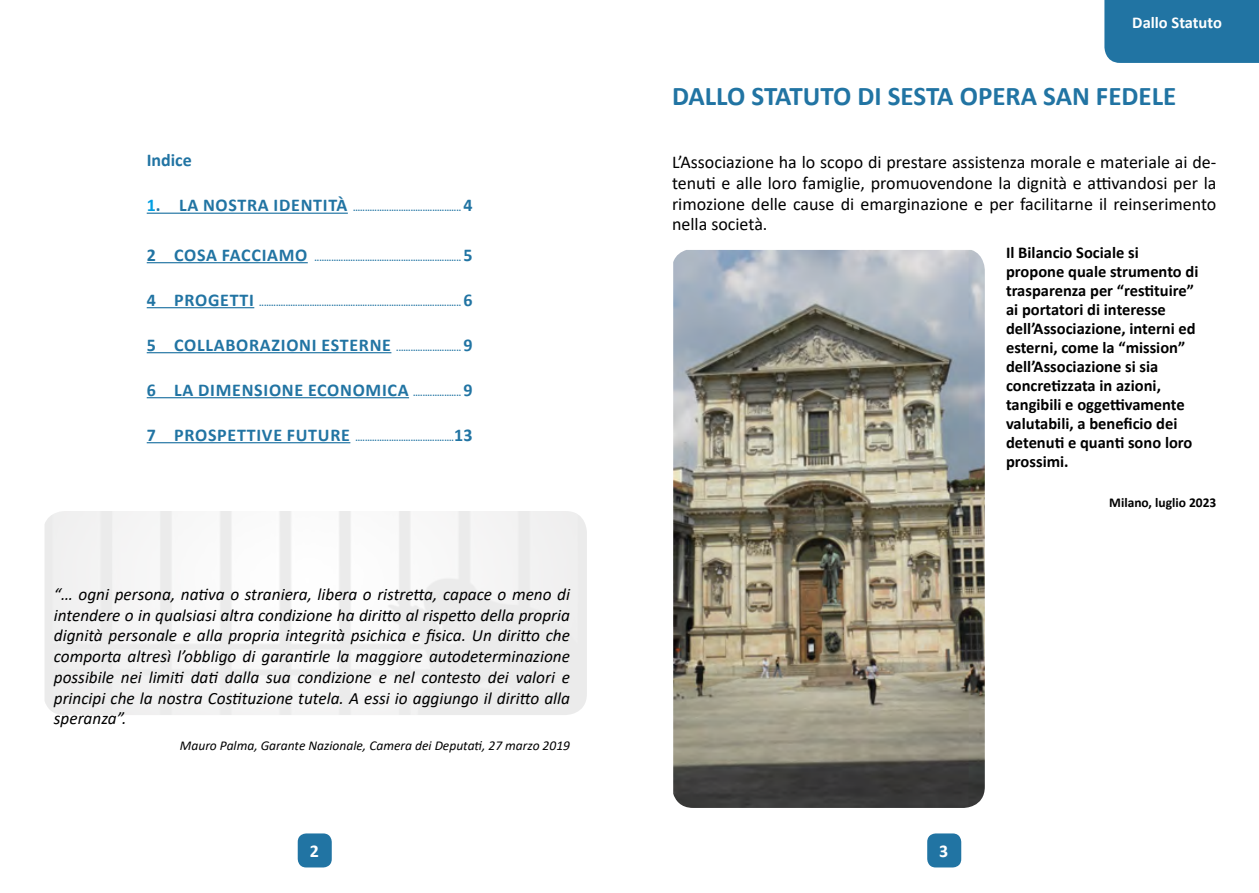
<style>
.page{position:relative;width:1259px;height:893px;background:#fff}
.page>*{position:absolute;margin:0;border:0;box-sizing:border-box;transform-origin:0 0}
.t1{font:700 27px "Calibri";color:#2174a3}
.t2{font:18px/20.7px "Calibri";color:#000;text-align:justify}
.t3{font:700 18px "Calibri";letter-spacing:.04em;color:#2174a3}
.t4{font:700 18px "Calibri";color:#fff}
.t5{font:italic 17.25px/20.7px "Calibri";color:#000;text-align:justify}
.t6{font:700 16.5px/18.9px "Calibri";color:#000}
.t7{font:700 16.5px "Calibri";color:#fff}
.t8{font:italic 13.5px "Calibri";color:#000}
.t9{font:700 13.5px "Calibri";color:#000}
.t10{font:700 9px "Calibri";color:#2174a3}
.s1{font-size:18px;color:#009fe3}
.s2{font-size:18px}
.s3{font-size:9px}
</style>
<div class="page">
<div style="left:927px;top:833px;width:34px;height:34px;background:#2174a3;border-radius:9px"></div>
<div style="left:298px;top:833px;width:34px;height:34px;background:#2174a3;border-radius:9px"></div>
<hr style="left:147px;top:213px;width:201px;height:1px;background:#2174a3">
<hr style="left:147px;top:262px;width:161px;height:1px;background:#2174a3">
<hr style="left:147px;top:307px;width:107px;height:1px;background:#2174a3">
<hr style="left:147px;top:352px;width:244px;height:1px;background:#2174a3">
<hr style="left:147px;top:397px;width:262px;height:1px;background:#2174a3">
<hr style="left:147px;top:442px;width:203px;height:1px;background:#2174a3">
<img style="left:673px;top:250px;width:312px;height:558px">
<div style="left:1104px;top:0;width:155px;height:63px;background:#2174a3"></div>
<p class="t7" style="left:1132px;top:10px;width:91px">Dallo Statuto</p>
<p class="t3" style="left:147px;top:147px;width:47px">Indice</p>
<p class="t10" style="left:147px;top:202px;width:327px"><span class="s1">1</span><span class="s2">. LA NOSTRA IDENTITà</span> ............................................. <span class="s2">4</span></p>
<p class="t10" style="left:147px;top:251px;width:327px"><span class="s2">2 COSA FACCIAMO</span> ............................................................. <span class="s2">5</span></p>
<p class="t10" style="left:147px;top:296px;width:327px"><span class="s2">4 PROGETTI</span> .................................................................................... <span class="s2">6</span></p>
<p class="t10" style="left:147px;top:341px;width:327px"><span class="s2">5 COLLABORAZIONI ESTERNE</span> ........................... <span class="s2">9</span></p>
<p class="t3" style="left:147px;top:377px;width:327px">6 LA DIMENSIONE ECONOMICA <span class="s3">....................</span> 9</p>
<p class="t10" style="left:147px;top:431px;width:327px"><span class="s2">7 PROSPETTIVE FUTURE</span> .........................................<span class="s2">13</span></p>
<p class="t5" style="left:54px;top:583px;width:518px">“… ogni persona, nativa o straniera, libera o ristretta, capace o meno di intendere o in qualsiasi altra condizione ha diritto al rispetto della propria dignità personale e alla propria integrità psichica e fisica. Un diritto che comporta altresì l’obbligo di garantirle la maggiore autodeterminazione possibile nei limiti dati dalla sua condizione e nel contesto dei valori e principi che la nostra Costituzione tutela. A essi io aggiungo il diritto alla speranza”.</p>
<p class="t8" style="left:180px;top:736px;width:392px">Mauro Palma, Garante Nazionale, Camera dei Deputati, 27 marzo 2019</p>
<h1 class="t1" style="left:672px;top:77px;width:506px">DALLO STATUTO DI SESTA OPERA SAN FEDELE</h1>
<p class="t2" style="left:672px;top:151px;width:546px">L’Associazione ha lo scopo di prestare assistenza morale e materiale ai de&shy;tenuti e alle loro famiglie, promuovendone la dignità e attivandosi per la rimozione delle cause di emarginazione e per facilitarne il reinserimento nella società.</p>
<p class="t6" style="left:1006px;top:243px;width:194px">Il Bilancio Sociale si propone quale strumento di trasparenza per “restituire” ai portatori di interesse dell’Associazione, interni ed esterni, come la “mission” dell’Associazione si sia concretizzata in azioni, tangibili e oggettivamente valutabili, a beneficio dei detenuti e quanti sono loro prossimi.</p>
<p class="t9" style="left:1109px;top:493px;width:109px">Milano, luglio 2023</p>
<p class="t4" style="left:310px;top:838px;width:11px">2</p>
<p class="t4" style="left:939px;top:838px;width:11px">3</p>
</div>
